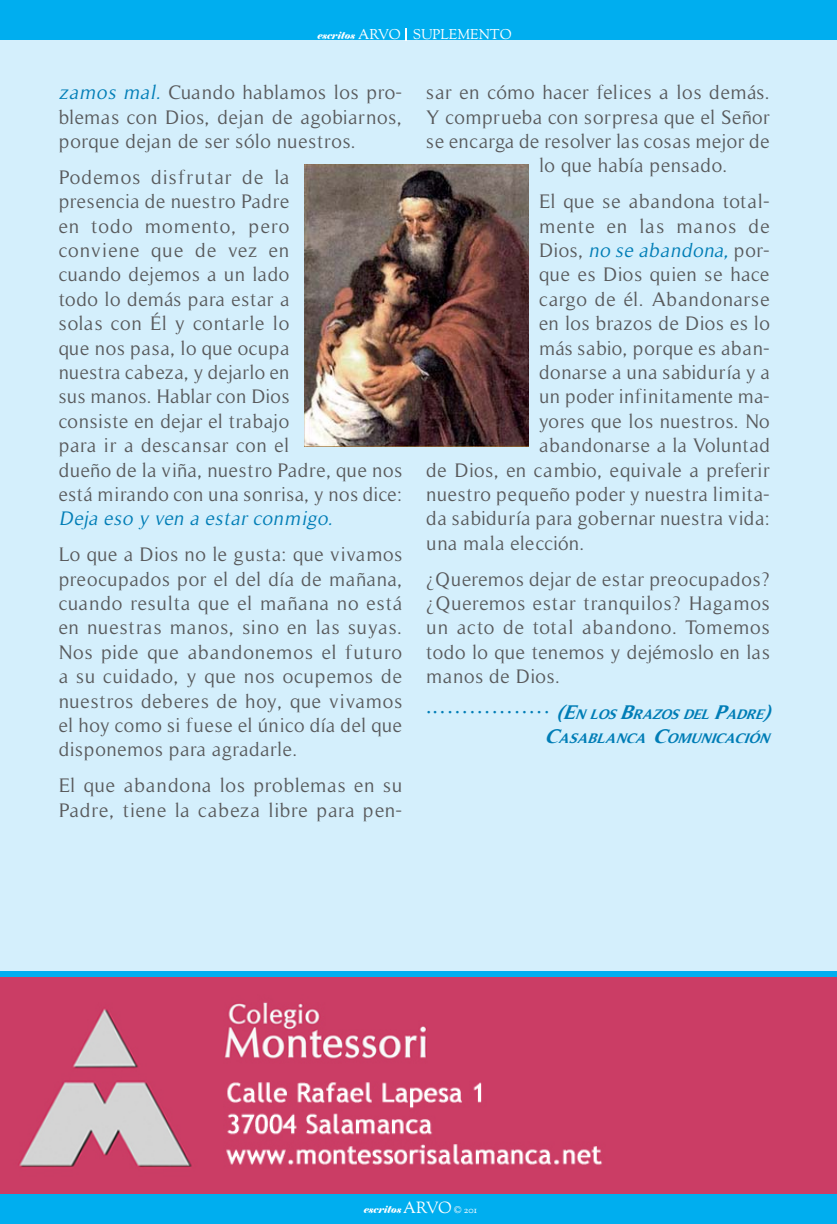
<style>
.page{position:relative;width:837px;height:1224px;background:#fff}
.page>*{position:absolute;margin:0;border:0;box-sizing:border-box;transform-origin:0 0}
.t1{font:20px/24.4px "Timeless";letter-spacing:.03em;color:#58595b;text-align:justify}
.t2{font:italic 20px "Timeless";color:#007db6}
.t3{font:20px "Helvetica";color:#007db6}
.t4{font:20px "Timeless";letter-spacing:.065em;color:#58595b}
.t5{font:20px "Timeless";color:#58595b}
.t6{font:14px "OFL Goudy St M";color:#fff}
.t7{font:italic 700 14px "Timeless";color:#007db6}
.t8{font:italic 10px "Elephant";color:#fff}
.s1{font-family:"Elephant";font-style:italic;font-size:10px}
.s2{font-style:italic;color:#007db6}
.s3{font-style:normal;color:#58595b}
.s4{font-family:"Timeless";font-weight:700;font-style:italic}
.s5{font-family:"Timeless";font-weight:700;font-style:italic;font-size:14px}
.s6{font-size:20px}
.s7{font-family:"OFL Goudy St M";font-style:normal;font-size:16px}
.s8{font-family:"OFL Goudy St M";font-style:normal}
</style>
<div class="page">
<div style="left:0;top:40px;width:836px;height:931px;background:#d4effc"></div>
<div style="left:0;top:0;width:836px;height:40px;background:#00aeef"></div>
<svg style="left:405px;top:28px;width:1px;height:13px"></svg>
<img style="left:304px;top:165px;width:224px;height:281px">
<div style="left:0;top:1187px;width:836px;height:37px;background:#00aeef"></div>
<div style="left:0;top:972px;width:836px;height:6px;background:#00aeef"></div>
<img style="left:0;top:977px;width:836px;height:217px">
<p class="t6" style="left:317px;top:26px;width:196px"><span class="s1">escritos</span> ARVO SUPLEMENTO</p>
<p class="t1" style="left:59px;top:80px;width:345px"><span class="s2">zamos mal.</span> Cuando hablamos los pro&shy;blemas con Dios, dejan de agobiarnos, porque dejan de ser sólo nuestros.</p>
<p class="t1" style="left:59px;top:164px;width:345px;text-align:left">Podemos disfrutar de la<br>presencia de nuestro Padre<br>en todo momento, pero<br>conviene que de vez en<br>cuando dejemos a un lado<br>todo lo demás para estar a<br>solas con Él y contarle lo<br>que nos pasa, lo que ocupa<br>nuestra cabeza, y dejarlo en<br>sus manos. Hablar con Dios<br>consiste en dejar el trabajo<br>para ir a descansar con el<br>dueño de la viña, nuestro Padre, que nos está mirando con una sonrisa, y nos dice:</p>
<p class="t2" style="left:59px;top:507px;width:279px">Deja eso y ven a estar conmigo.</p>
<p class="t1" style="left:59px;top:542px;width:345px">Lo que a Dios no le gusta: que vivamos preocupados por el del día de mañana, cuando resulta que el mañana no está en nuestras manos, sino en las suyas.<br>Nos pide que abandonemos el futuro a su cuidado, y que nos ocupemos de nuestros deberes de hoy, que vivamos el hoy como si fuese el único día del que disponemos para agradarle.</p>
<p class="t1" style="left:59px;top:773px;width:345px">El que abandona los problemas en su<br>Padre, tiene la cabeza libre para pen-</p>
<p class="t1" style="left:426px;top:80px;width:345px">sar en cómo hacer felices a los demás.</p>
<p class="t1" style="left:426px;top:104px;width:345px">Y comprueba con sorpresa que el Señor</p>
<p class="t1" style="left:426px;top:129px;width:345px">se encarga de resolver las cosas mejor de</p>
<p class="t1" style="left:539px;top:153px;width:190px">lo que había pensado.</p>
<p class="t1" style="left:539px;top:189px;width:232px">El que se abandona total-</p>
<p class="t4" style="left:539px;top:214px;width:232px">mente en las manos de</p>
<p class="t2" style="left:539px;top:239px;width:232px"><span class="s3">D io s,</span> no se abandona, <span class="s3">p o r-</span></p>
<p class="t1" style="left:539px;top:262px;width:232px">que es Dios quien se hace</p>
<p class="t1" style="left:539px;top:286px;width:232px">cargo de él. Abandonarse</p>
<p class="t1" style="left:539px;top:311px;width:232px">en los brazos de Dios es lo</p>
<p class="t1" style="left:539px;top:335px;width:232px">más sabio, porque es aban-</p>
<p class="t1" style="left:539px;top:359px;width:232px">donarse a una sabiduría y a</p>
<p class="t1" style="left:539px;top:384px;width:232px">un poder infinitamente ma-</p>
<p class="t1" style="left:539px;top:408px;width:232px">yores que los nuestros. No</p>
<p class="t1" style="left:539px;top:433px;width:232px">abandonarse a la Voluntad</p>
<p class="t1" style="left:426px;top:457px;width:345px">de Dios, en cambio, equivale a preferir</p>
<p class="t1" style="left:426px;top:481px;width:345px">nuestro pequeño poder y nuestra limita-</p>
<p class="t1" style="left:426px;top:506px;width:345px">da sabiduría para gobernar nuestra vida:</p>
<p class="t5" style="left:426px;top:531px;width:160px">una mala elección.</p>
<p class="t1" style="left:426px;top:566px;width:345px">¿Queremos dejar de estar preocupados? ¿Queremos estar tranquilos? Hagamos un acto de total abandono. Tomemos todo lo que tenemos y dejémoslo en las manos de Dios.</p>
<p class="t3" style="left:426px;top:703px;width:353px">·· · · · · · · · · · · · · · · · <span class="s4">(E</span><span class="s5">NLOS</span><span class="s4">B</span><span class="s5">RAZOSDEL</span><span class="s4">P</span><span class="s5">ADRE</span><span class="s4">)</span></p>
<p class="t7" style="left:544px;top:730px;width:231px"><span class="s6">C</span>ASABLANCA <span class="s6">C</span>OMUNICACIÓN</p>
<p class="t8" style="left:364px;top:1203px;width:115px">escritos <span class="s7">ARVO</span> <span class="s8">© 201</span></p>
</div>
